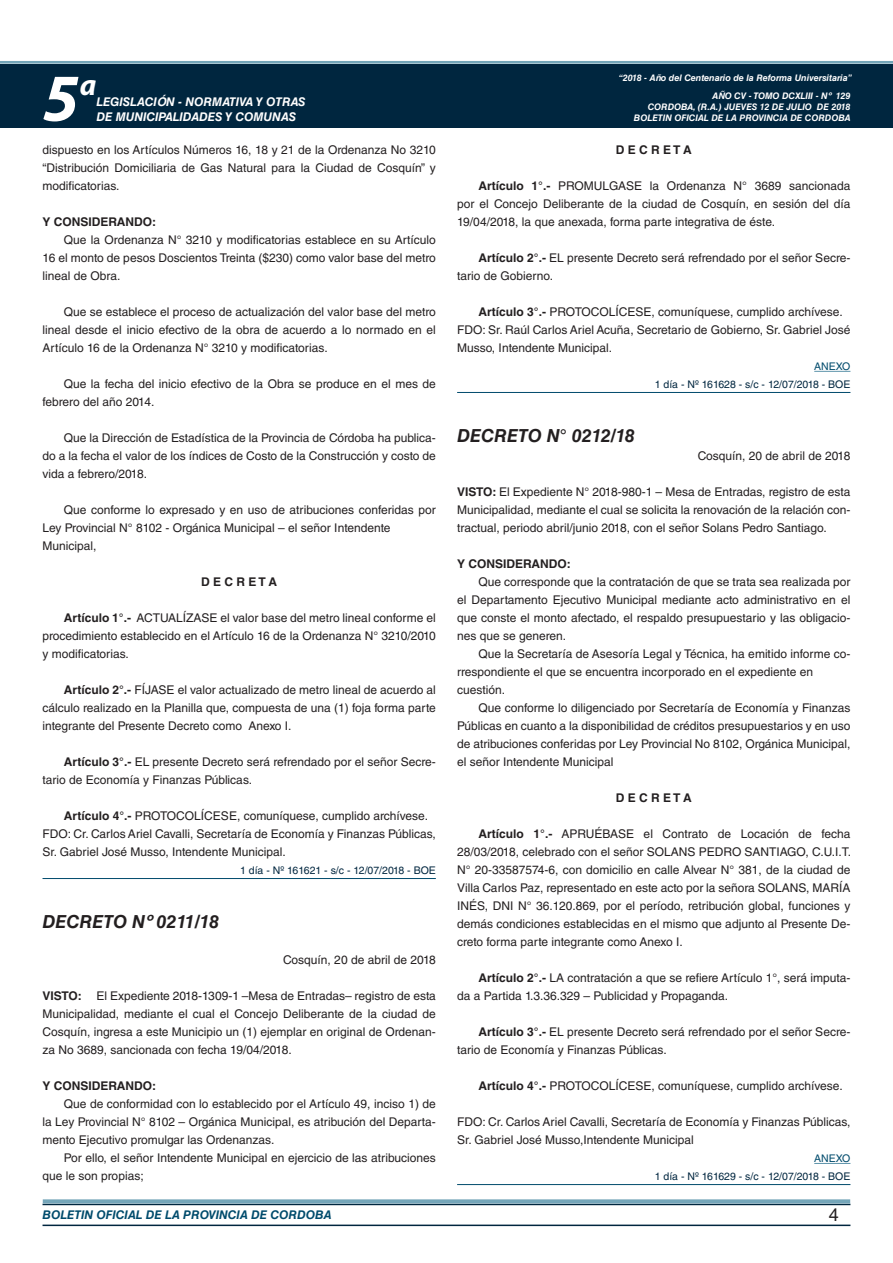
<style>
.page{position:relative;width:893px;height:1263px;background:#fff}
.page>*{position:absolute;margin:0;border:0;box-sizing:border-box;transform-origin:0 0}
.t1{font:italic 700 67.5px "Myriad Pro";color:#fff}
.t2{font:italic 700 30px "Myriad Pro";color:#fff}
.DOC__N{font:italic 700 18px "Helvetica LT Std";color:#231f20}
.t3{font:18px "Helvetica LT Std";color:#231f20}
.TEXTO_BASE{font:12px/18px "Helvetica LT Std";color:#231f20;text-align:justify}
.t4{font:italic 700 12px "Helvetica LT Std";color:#fff}
.FECHA{font:12px "Helvetica LT Std";color:#231f20}
.TEXTO_BASE-2{font:700 12px "Helvetica LT Std";color:#231f20}
.t5{font:italic 700 12px "Helvetica LT Std";color:#004b6c}
.RESUELVE{font:700 12px "Helvetica LT Std";color:#231f20}
.FECHA_DE_PUBLICACIÓN{font:10.5px "Helvetica LT Std";color:#00263f}
.ANEXO{font:10.5px "Helvetica LT Std";color:#004b6c}
.t6{font:italic 700 9px/10.8px "Helvetica LT Std";color:#fff;text-align:right}
.s1{font-weight:700}
</style>
<div class="page">
<div style="left:0;top:61px;width:893px;height:6px;background:#fff;opacity:.75"></div>
<div style="left:0;top:64px;width:893px;height:64px;background:#00263f"></div>
<hr style="left:43px;top:1224px;width:807px;height:2px;background:#00263f">
<div style="left:42px;top:1198px;width:809px;height:8px;background:#fff;opacity:.75"></div>
<hr style="left:43px;top:878px;width:393px;height:1px;background:#004b6c">
<hr style="left:814px;top:371px;width:36px;height:1px;background:#5c93aa">
<hr style="left:457px;top:392px;width:393px;height:1px;background:#004b6c">
<hr style="left:814px;top:1163px;width:36px;height:1px;background:#5c93aa">
<hr style="left:457px;top:1184px;width:393px;height:1px;background:#004b6c">
<h1 class="t1" style="left:43px;top:54px;width:38px">5</h1>
<h2 class="t2" style="left:80px;top:66px;width:18px">a</h2>
<p class="t4" style="left:96px;top:95px;width:211px">LEGISLACIÓN - NORMATIVA Y OTRAS</p>
<p class="t4" style="left:96px;top:109px;width:201px">DE MUNICIPALIDADES Y COMUNAS</p>
<p class="TEXTO_BASE" style="left:43px;top:141px;width:395px">dispuesto en los Artículos Números 16, 18 y 21 de la Ordenanza No 3210 “Distribución Domiciliaria de Gas Natural para la Ciudad de Cosquín” y modificatorias.</p>
<p class="TEXTO_BASE-2" style="left:43px;top:214px;width:115px">Y CONSIDERANDO:</p>
<p class="TEXTO_BASE" style="left:43px;top:231px;width:395px;text-indent:21px">Que la Ordenanza N° 3210 y modificatorias establece en su Artículo 16 el monto de pesos Doscientos Treinta ($230) como valor base del metro lineal de Obra.</p>
<p class="TEXTO_BASE" style="left:43px;top:303px;width:395px;text-indent:21px">Que se establece el proceso de actualización del valor base del metro lineal desde el inicio efectivo de la obra de acuerdo a lo normado en el Artículo 16 de la Ordenanza N° 3210 y modificatorias.</p>
<p class="TEXTO_BASE" style="left:43px;top:375px;width:395px;text-indent:21px">Que la fecha del inicio efectivo de la Obra se produce en el mes de febrero del año 2014.</p>
<p class="TEXTO_BASE" style="left:43px;top:429px;width:395px;text-indent:21px">Que la Dirección de Estadística de la Provincia de Córdoba ha publica&shy;do a la fecha el valor de los índices de Costo de la Construcción y costo de vida a febrero/2018.</p>
<p class="TEXTO_BASE" style="left:43px;top:501px;width:395px;text-indent:21px">Que conforme lo expresado y en uso de atribuciones conferidas por<br>Ley Provincial N° 8102 - Orgánica Municipal – el señor Intendente</p>
<p class="TEXTO_BASE" style="left:43px;top:537px;width:56px">Municipal,</p>
<p class="RESUELVE" style="left:201px;top:574px;width:78px">D E C R E T A</p>
<p class="TEXTO_BASE" style="left:43px;top:609px;width:395px;text-indent:21px"><span class="s1">Artículo 1°.-</span> ACTUALÍZASE el valor base del metro lineal conforme el procedimiento establecido en el Artículo 16 de la Ordenanza N° 3210/2010 y modificatorias.</p>
<p class="TEXTO_BASE" style="left:43px;top:681px;width:395px;text-indent:21px"><span class="s1">Artículo 2°.-</span> FÍJASE el valor actualizado de metro lineal de acuerdo al cálculo realizado en la Planilla que, compuesta de una (1) foja forma parte integrante del Presente Decreto como Anexo I.</p>
<p class="TEXTO_BASE" style="left:43px;top:753px;width:395px;text-indent:21px"><span class="s1">Artículo 3°.-</span> EL presente Decreto será refrendado por el señor Secre&shy;tario de Economía y Finanzas Públicas.</p>
<p class="TEXTO_BASE" style="left:64px;top:807px;width:366px"><span class="s1">Artículo 4°.-</span> PROTOCOLÍCESE, comuníquese, cumplido archívese.</p>
<p class="TEXTO_BASE" style="left:43px;top:825px;width:395px">FDO: Cr. Carlos Ariel Cavalli, Secretaría de Economía y Finanzas Públicas,</p>
<p class="TEXTO_BASE" style="left:43px;top:843px;width:245px">Sr. Gabriel José Musso, Intendente Municipal.</p>
<p class="FECHA_DE_PUBLICACIÓN" style="left:240px;top:864px;width:197px">1 día - Nº 161621 - s/c - 12/07/2018 - BOE</p>
<p class="DOC__N" style="left:43px;top:910px;width:178px">DECRETO Nº 0211/18</p>
<p class="FECHA" style="left:283px;top:953px;width:154px">Cosquín, 20 de abril de 2018</p>
<p class="TEXTO_BASE" style="left:43px;top:987px;width:395px"><span class="s1">VISTO:</span> El Expediente 2018-1309-1 –Mesa de Entradas– registro de esta Municipalidad, mediante el cual el Concejo Deliberante de la ciudad de Cosquín, ingresa a este Municipio un (1) ejemplar en original de Ordenan&shy;za No 3689, sancionada con fecha 19/04/2018.</p>
<p class="TEXTO_BASE-2" style="left:43px;top:1078px;width:115px">Y CONSIDERANDO:</p>
<p class="TEXTO_BASE" style="left:43px;top:1095px;width:395px;text-indent:21px">Que de conformidad con lo establecido por el Artículo 49, inciso 1) de la Ley Provincial N° 8102 – Orgánica Municipal, es atribución del Departa&shy;mento Ejecutivo promulgar las Ordenanzas.</p>
<p class="TEXTO_BASE" style="left:43px;top:1149px;width:395px;text-indent:21px">Por ello, el señor Intendente Municipal en ejercicio de las atribuciones que le son propias;</p>
<p class="t6" style="left:619px;top:72px;width:235px">“2018 - Año del Centenario de la Reforma Universitaria”</p>
<p class="t6" style="left:634px;top:91px;width:218px">AÑO CV - TOMO DCXLIII - Nº 129<br>CORDOBA, (R.A.) JUEVES 12 DE JULIO DE 2018<br>BOLETIN OFICIAL DE LA PROVINCIA DE CORDOBA</p>
<p class="RESUELVE" style="left:616px;top:142px;width:78px">D E C R E T A</p>
<p class="TEXTO_BASE" style="left:457px;top:177px;width:395px;text-indent:21px"><span class="s1">Artículo 1°.-</span> PROMULGASE la Ordenanza N° 3689 sancionada por el Concejo Deliberante de la ciudad de Cosquín, en sesión del día 19/04/2018, la que anexada, forma parte integrativa de éste.</p>
<p class="TEXTO_BASE" style="left:457px;top:249px;width:395px;text-indent:21px"><span class="s1">Artículo 2°.-</span> EL presente Decreto será refrendado por el señor Secre&shy;tario de Gobierno.</p>
<p class="TEXTO_BASE" style="left:478px;top:303px;width:366px"><span class="s1">Artículo 3°.-</span> PROTOCOLÍCESE, comuníquese, cumplido archívese.</p>
<p class="TEXTO_BASE" style="left:457px;top:321px;width:395px">FDO: Sr. Raúl Carlos Ariel Acuña, Secretario de Gobierno, Sr. Gabriel José<br>Musso, Intendente Municipal.</p>
<p class="ANEXO" style="left:814px;top:360px;width:38px">ANEXO</p>
<p class="FECHA_DE_PUBLICACIÓN" style="left:655px;top:378px;width:197px">1 día - Nº 161628 - s/c - 12/07/2018 - BOE</p>
<p class="DOC__N" style="left:457px;top:424px;width:179px">DECRETO N° 0212/18</p>
<p class="FECHA" style="left:698px;top:449px;width:154px">Cosquín, 20 de abril de 2018</p>
<p class="TEXTO_BASE" style="left:457px;top:483px;width:395px"><span class="s1">VISTO:</span> El Expediente N° 2018-980-1 – Mesa de Entradas, registro de esta Municipalidad, mediante el cual se solicita la renovación de la relación con&shy;tractual, periodo abril/junio 2018, con el señor Solans Pedro Santiago.</p>
<p class="TEXTO_BASE-2" style="left:457px;top:556px;width:115px">Y CONSIDERANDO:</p>
<p class="TEXTO_BASE" style="left:457px;top:573px;width:395px;text-indent:21px">Que corresponde que la contratación de que se trata sea realizada por el Departamento Ejecutivo Municipal mediante acto administrativo en el que conste el monto afectado, el respaldo presupuestario y las obligacio&shy;nes que se generen.</p>
<p class="TEXTO_BASE" style="left:457px;top:645px;width:395px;text-indent:21px">Que la Secretaría de Asesoría Legal y Técnica, ha emitido informe co&shy;rrespondiente el que se encuentra incorporado en el expediente en</p>
<p class="TEXTO_BASE" style="left:457px;top:681px;width:50px">cuestión.</p>
<p class="TEXTO_BASE" style="left:457px;top:699px;width:395px;text-indent:21px">Que conforme lo diligenciado por Secretaría de Economía y Finanzas Públicas en cuanto a la disponibilidad de créditos presupuestarios y en uso de atribuciones conferidas por Ley Provincial No 8102, Orgánica Municipal, el señor Intendente Municipal</p>
<p class="RESUELVE" style="left:616px;top:790px;width:78px">D E C R E T A</p>
<p class="TEXTO_BASE" style="left:457px;top:825px;width:396px;text-indent:21px"><span class="s1">Artículo 1°.-</span> APRUÉBASE el Contrato de Locación de fecha 28/03/2018, celebrado con el señor SOLANS PEDRO SANTIAGO, C.U.I.T.<br>N° 20-33587574-6, con domicilio en calle Alvear N° 381, de la ciudad de Villa Carlos Paz, representado en este acto por la señora SOLANS, MARÍA INÉS, DNI N° 36.120.869, por el período, retribución global, funciones y demás condiciones establecidas en el mismo que adjunto al Presente De&shy;creto forma parte integrante como Anexo I.</p>
<p class="TEXTO_BASE" style="left:457px;top:969px;width:395px;text-indent:21px"><span class="s1">Artículo 2°.-</span> LA contratación a que se refiere Artículo 1°, será imputa&shy;da a Partida 1.3.36.329 – Publicidad y Propaganda.</p>
<p class="TEXTO_BASE" style="left:457px;top:1023px;width:395px;text-indent:21px"><span class="s1">Artículo 3°.-</span> EL presente Decreto será refrendado por el señor Secre&shy;tario de Economía y Finanzas Públicas.</p>
<p class="TEXTO_BASE" style="left:478px;top:1077px;width:366px"><span class="s1">Artículo 4°.-</span> PROTOCOLÍCESE, comuníquese, cumplido archívese.</p>
<p class="TEXTO_BASE" style="left:457px;top:1113px;width:395px">FDO: Cr. Carlos Ariel Cavalli, Secretaría de Economía y Finanzas Públicas,<br>Sr. Gabriel José Musso,Intendente Municipal</p>
<p class="ANEXO" style="left:814px;top:1152px;width:38px">ANEXO</p>
<p class="FECHA_DE_PUBLICACIÓN" style="left:655px;top:1170px;width:197px">1 día - Nº 161629 - s/c - 12/07/2018 - BOE</p>
<p class="t5" style="left:43px;top:1208px;width:290px">BOLETIN OFICIAL DE LA PROVINCIA DE CORDOBA</p>
<h3 class="t3" style="left:829px;top:1204px;width:12px">4</h3>
</div>
